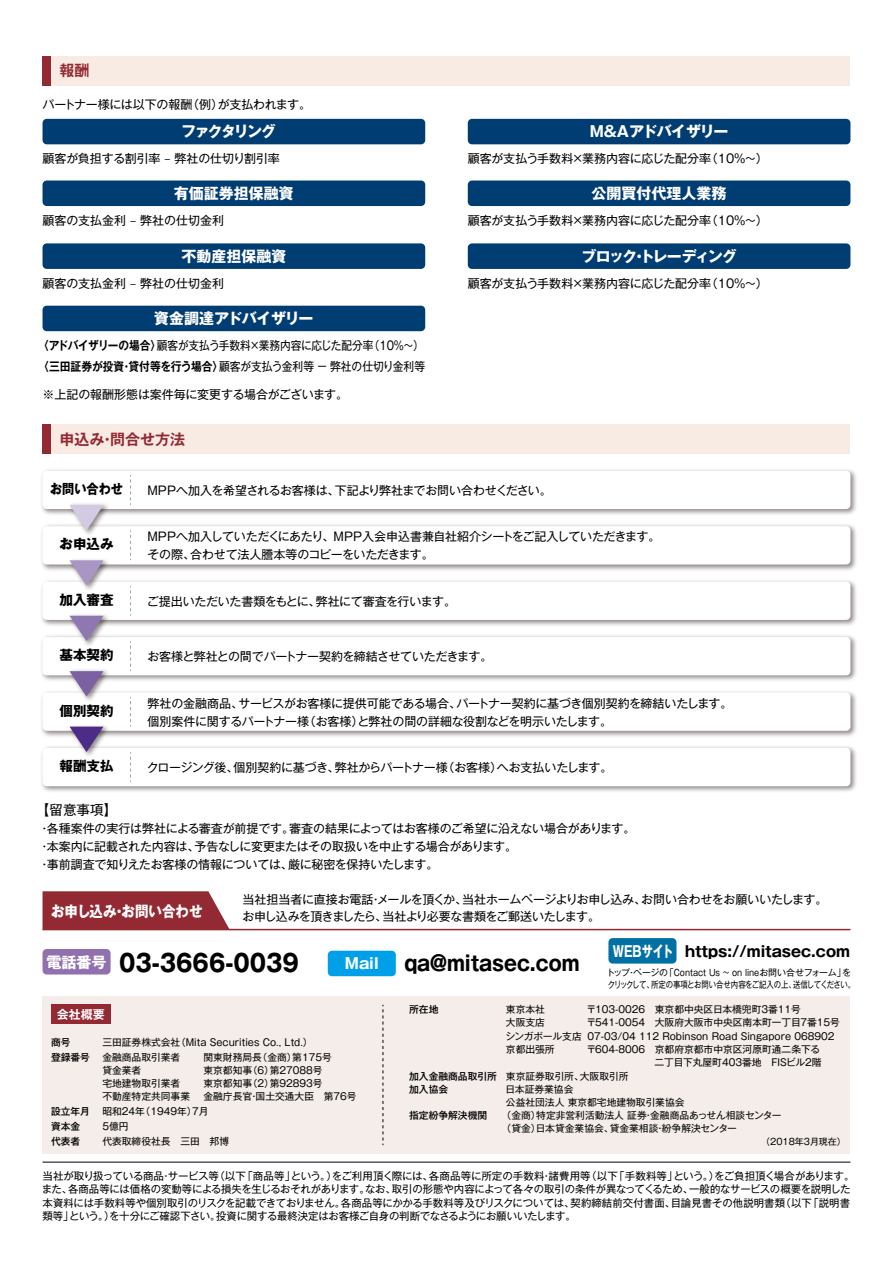
<style>
.page{position:relative;width:893px;height:1263px;background:#fff}
.page>*{position:absolute;margin:0;border:0;box-sizing:border-box;transform-origin:0 0}
.t1{font:700 24px "Gothic MB101 Pr 5";color:#000;scale:.9 1}
.t2{font:700 21px "Gothic MB101 Pr 5";color:#000;scale:.9 1}
.t3{font:700 15px "Gothic MB101 Pr 5";color:#000}
.t4{font:700 15px "Gothic MB101 Pr 5";color:#fff}
.t5{font:700 15px "Gothic MB101 Pr 5";color:#fff;scale:.9 1}
.t6{font:700 15px "Gothic MB101 Pr 5";letter-spacing:-.12em;color:#fff}
.t7{font:700 15px "Gothic MB101 Pr 5 De";color:#932932}
.t8{font:700 15px "Gothic MB101 Pr 5";letter-spacing:-.025em;color:#fff}
.t9{font:700 15px "Gothic MB101 Pr 5";letter-spacing:-.045em;color:#fff}
.t10{font:700 15px "Gothic MB101 Pr 5";letter-spacing:-.115em;color:#fff}
.t11{font:700 13.5px "Gothic MB101 Pr 5";color:#000}
.t12{font:13.5px "Gothic MB101 Pr 5";color:#000}
.t13{font:700 13.5px "Gothic MB101 Pr 5";color:#000;scale:.9 1}
.t14{font:12px/18px "Gothic MB101 Pr 5";letter-spacing:-.015em;color:#000}
.t15{font:12px/21px "Gothic MB101 Pr 5";letter-spacing:-.015em;color:#000;scale:.89 1}
.t16{font:12px "Gothic MB101 Pr 5";letter-spacing:-.06em;color:#000}
.t17{font:700 12px "Gothic MB101 Pr 5 De";color:#fff}
.t18{font:10.5px/13.5px "Gothic MB101 Pr 5";letter-spacing:-.015em;color:#000}
.t19{font:9.75px/13.5px "Gothic MB101 Pr 5";color:#000}
.t20{font:500 9.75px "Gothic MB101 Pr 5";color:#000}
.t21{font:9px/12px "Gothic MB101 Pr 5";letter-spacing:-.01em;color:#000}
.s1{font-family:"Gothic MB101 Pr 5 De";font-weight:700}
.s2{font-size:15px;color:#fff}
.s3{color:#fff}
.s4{font-weight:500}
</style>
<div class="page">
<img style="left:41px;top:469px;width:815px;height:46px">
<div style="left:43px;top:471px;width:807px;height:38px;background:#fff;border-radius:4px"></div>
<img style="left:41px;top:524px;width:815px;height:47px">
<div style="left:43px;top:526px;width:807px;height:38px;background:#fff;border-radius:4px"></div>
<img style="left:41px;top:580px;width:815px;height:46px">
<div style="left:43px;top:582px;width:807px;height:38px;background:#fff;border-radius:4px"></div>
<img style="left:41px;top:635px;width:815px;height:46px">
<div style="left:43px;top:637px;width:807px;height:38px;background:#fff;border-radius:4px"></div>
<img style="left:41px;top:691px;width:815px;height:46px">
<div style="left:43px;top:692px;width:807px;height:39px;background:#fff;border-radius:4px"></div>
<img style="left:41px;top:746px;width:815px;height:46px">
<div style="left:43px;top:748px;width:807px;height:38px;background:#fff;border-radius:4px"></div>
<svg style="left:43px;top:891px;width:187px;height:38px;background:#9a373f"></svg>
<hr style="left:43px;top:929px;width:807px;height:1px;background:#932932">
<div style="left:43px;top:56px;width:807px;height:29px;background:#f8ebe4"></div>
<div style="left:43px;top:56px;width:8px;height:29px;background:#932932"></div>
<div style="left:43px;top:424px;width:807px;height:30px;background:#f8ebe4"></div>
<div style="left:43px;top:424px;width:8px;height:30px;background:#932932"></div>
<img style="left:65px;top:503px;width:47px;height:32px">
<svg style="left:70px;top:505px;width:34px;height:25px"></svg>
<img style="left:65px;top:559px;width:47px;height:31px">
<svg style="left:70px;top:560px;width:34px;height:26px"></svg>
<img style="left:65px;top:614px;width:47px;height:32px">
<svg style="left:70px;top:616px;width:34px;height:25px"></svg>
<img style="left:65px;top:669px;width:47px;height:32px">
<svg style="left:70px;top:671px;width:34px;height:26px"></svg>
<img style="left:65px;top:725px;width:47px;height:31px">
<svg style="left:70px;top:727px;width:34px;height:25px"></svg>
<svg style="left:130px;top:475px;width:1px;height:30px"></svg>
<svg style="left:130px;top:530px;width:1px;height:30px"></svg>
<svg style="left:130px;top:586px;width:1px;height:30px"></svg>
<svg style="left:130px;top:641px;width:1px;height:30px"></svg>
<svg style="left:130px;top:697px;width:1px;height:29px"></svg>
<svg style="left:130px;top:752px;width:1px;height:30px"></svg>
<div style="left:43px;top:119px;width:382px;height:25px;background:#003d73;border-radius:4px"></div>
<div style="left:43px;top:181px;width:382px;height:25px;background:#003d73;border-radius:4px"></div>
<div style="left:43px;top:243px;width:382px;height:26px;background:#003d73;border-radius:4px"></div>
<div style="left:43px;top:306px;width:382px;height:25px;background:#003d73;border-radius:4px"></div>
<div style="left:468px;top:119px;width:382px;height:25px;background:#003d73;border-radius:4px"></div>
<div style="left:468px;top:181px;width:382px;height:25px;background:#003d73;border-radius:4px"></div>
<div style="left:468px;top:243px;width:382px;height:26px;background:#003d73;border-radius:4px"></div>
<div style="left:43px;top:996px;width:807px;height:157px;background:#f4ede9"></div>
<hr style="left:43px;top:1162px;width:807px;height:1px;background:#000">
<div style="left:51px;top:1005px;width:60px;height:19px;background:#932932"></div>
<svg style="left:383px;top:1005px;width:1px;height:140px"></svg>
<div style="left:328px;top:951px;width:68px;height:25px;background:#00a0e9;border-radius:4px"></div>
<div style="left:608px;top:938px;width:68px;height:25px;background:#0070a5;border-radius:4px"></div>
<div style="left:43px;top:949px;width:68px;height:25px;background:#9070af;border-radius:4px"></div>
<p class="t7" style="left:60px;top:58px;width:31px">報酬</p>
<p class="t14" style="left:43px;top:94px;width:270px">パートナー様には以下の報酬（例）が支払われます。</p>
<p class="t10" style="left:181px;top:119px;width:96px">ファクタリング</p>
<p class="t14" style="left:43px;top:149px;width:239px">顧客が負担する割引率 ‒ 弊社の仕切り割引率</p>
<p class="t4" style="left:174px;top:181px;width:121px">有価証券担保融資</p>
<p class="t14" style="left:43px;top:211px;width:183px">顧客の支払金利 ‒ 弊社の仕切金利</p>
<p class="t4" style="left:181px;top:244px;width:106px">不動産担保融資</p>
<p class="t14" style="left:43px;top:273px;width:183px">顧客の支払金利 ‒ 弊社の仕切金利</p>
<p class="t8" style="left:154px;top:306px;width:161px">資金調達アドバイザリー</p>
<p class="t15" style="left:38px;top:334px;width:436px"><span class="s1">〈アドバイザリーの場合〉</span>顧客が支払う手数料×業務内容に応じた配分率（10%～）<span class="s1">〈三田証券が投資・貸付等を行う場合〉</span>顧客が支払う金利等 － 弊社の仕切り金利等</p>
<p class="t14" style="left:43px;top:385px;width:307px">※上記の報酬形態は案件毎に変更する場合がございます。</p>
<p class="t9" style="left:590px;top:119px;width:140px">M&amp;Aアドバイザリー</p>
<p class="t14" style="left:468px;top:149px;width:301px">顧客が支払う手数料×業務内容に応じた配分率（10％～）</p>
<p class="t4" style="left:592px;top:181px;width:136px">公開買付代理人業務</p>
<p class="t14" style="left:468px;top:211px;width:301px">顧客が支払う手数料×業務内容に応じた配分率（10％～）</p>
<p class="t6" style="left:581px;top:244px;width:157px">ブロック・トレーディング</p>
<p class="t14" style="left:468px;top:273px;width:301px">顧客が支払う手数料×業務内容に応じた配分率（10％～）</p>
<p class="t7" style="left:60px;top:426px;width:127px">申込み・問合せ方法</p>
<p class="t13" style="left:50px;top:477px;width:83px">お問い合わせ</p>
<p class="t14" style="left:148px;top:480px;width:406px">MPPへ加入を希望されるお客様は、下記より弊社までお問い合わせください。</p>
<p class="t11" style="left:60px;top:533px;width:55px">お申込み</p>
<p class="t14" style="left:148px;top:527px;width:514px">MPPへ加入していただくにあたり、MPP入会申込書兼自社紹介シートをご記入していただきます。その際、合わせて法人謄本等のコピーをいただきます。</p>
<p class="t11" style="left:60px;top:588px;width:55px">加入審査</p>
<p class="t14" style="left:147px;top:591px;width:311px">ご提出いただいた書類をもとに、弊社にて審査を行います。</p>
<p class="t11" style="left:60px;top:644px;width:55px">基本契約</p>
<p class="t14" style="left:148px;top:647px;width:346px">お客様と弊社との間でパートナー契約を締結させていただきます。</p>
<p class="t14" style="left:148px;top:693px;width:587px">弊社の金融商品、サービスがお客様に提供可能である場合、パートナー契約に基づき個別契約を締結いたします。個別案件に関するパートナー様（お客様）と弊社の間の詳細な役割などを明示いたします。</p>
<p class="t14" style="left:147px;top:758px;width:467px">クロージング後、個別契約に基づき、弊社からパートナー様（お客様）へお支払いたします。</p>
<p class="t11" style="left:60px;top:699px;width:55px">個別契約</p>
<p class="t11" style="left:60px;top:755px;width:55px">報酬支払</p>
<p class="t12" style="left:36px;top:799px;width:83px">【留意事項】</p>
<p class="t14" style="left:39px;top:819px;width:641px">・各種案件の実行は弊社による審査が前提です。審査の結果によってはお客様のご希望に沿えない場合があります。　　　　・本案内に記載された内容は、予告なしに変更またはその取扱いを中止する場合があります。<br>・事前調査で知りえたお客様の情報については、厳に秘密を保持いたします。</p>
<p class="t14" style="left:242px;top:889px;width:587px">当社担当者に直接お電話・メールを頂くか、当社ホームページよりお申し込み、お問い合わせをお願いいたします。</p>
<p class="t5" style="left:51px;top:899px;width:170px">お申し込み・お問い合わせ</p>
<p class="t16" style="left:242px;top:906px;width:359px">お申し込みを頂きましたら、当社より必要な書類をご郵送いたします。</p>
<h1 class="t1" style="left:46px;top:943px;width:282px"><sup>電話番号</sup> 03-3666-0039</h1>
<h2 class="t2" style="left:345px;top:946px;width:262px"><span class="s2">Mail</span> qa@mitasec.com</h2>
<p class="t3" style="left:613px;top:938px;width:239px"><span class="s3">WEBサイト</span> https://mitasec.com</p>
<p class="t21" style="left:606px;top:965px;width:250px">トップ・ページの「Contact Us ~ on lineお問い合せフォーム」をクリックして、所定の事項とお問い合せ内容をご記入の上、送信してください。</p>
<p class="t17" style="left:57px;top:1004px;width:49px">会社概要</p>
<p class="t20" style="left:51px;top:1034px;width:21px">商号</p>
<p class="t19" style="left:102px;top:1035px;width:212px">三田証券株式会社（Mita Securities Co., Ltd.）</p>
<p class="t20" style="left:51px;top:1049px;width:40px">登録番号</p>
<p class="t19" style="left:102px;top:1050px;width:79px">金融商品取引業者</p>
<p class="t19" style="left:203px;top:1050px;width:130px">関東財務局長（金商）第175号</p>
<p class="t19" style="left:102px;top:1063px;width:40px">貸金業者</p>
<p class="t19" style="left:203px;top:1063px;width:121px">東京都知事（6）第27088号</p>
<p class="t19" style="left:102px;top:1075px;width:79px">宅地建物取引業者</p>
<p class="t19" style="left:203px;top:1075px;width:121px">東京都知事（2）第92893号</p>
<p class="t19" style="left:102px;top:1088px;width:89px">不動産特定共同事業</p>
<p class="t19" style="left:203px;top:1088px;width:155px">金融庁長官・国土交通大臣　第76号</p>
<p class="t20" style="left:51px;top:1103px;width:40px">設立年月</p>
<p class="t19" style="left:102px;top:1103px;width:108px">昭和24年（1949年）7月</p>
<p class="t20" style="left:51px;top:1118px;width:31px">資本金</p>
<p class="t19" style="left:102px;top:1118px;width:28px">5億円</p>
<p class="t20" style="left:51px;top:1133px;width:31px">代表者</p>
<p class="t19" style="left:102px;top:1133px;width:128px">代表取締役社長　三田　邦博</p>
<p class="t20" style="left:409px;top:1001px;width:31px">所在地</p>
<p class="t19" style="left:506px;top:1001px;width:40px">東京本社</p>
<p class="t19" style="left:586px;top:1001px;width:216px">〒103-0026　東京都中央区日本橋兜町3番11号</p>
<p class="t19" style="left:506px;top:1015px;width:40px">大阪支店</p>
<p class="t19" style="left:505px;top:1015px;width:336px;text-indent:81px">〒541-0054　大阪府大阪市中央区南本町一丁目7番15号シンガポール支店 07-03/04 112 Robinson Road Singapore 068902京都出張所</p>
<p class="t19" style="left:586px;top:1042px;width:235px">〒604-8006　京都府京都市中京区河原町通二条下る</p>
<p class="t19" style="left:588px;top:1055px;width:236px">　　　　　　　二丁目下丸屋町403番地　FISビル2階</p>
<p class="t19" style="left:409px;top:1068px;width:221px"><span class="s4">加入金融商品取引所</span> 東京証券取引所、大阪取引所</p>
<p class="t20" style="left:409px;top:1081px;width:40px">加入協会</p>
<p class="t19" style="left:506px;top:1082px;width:180px;line-height:12.8px">日本証券業協会<br>公益社団法人 東京都宅地建物取引業協会</p>
<p class="t20" style="left:409px;top:1107px;width:79px">指定紛争解決機関</p>
<p class="t19" style="left:502px;top:1108px;width:281px;line-height:12.8px">（金商）特定非営利活動法人 証券・金融商品あっせん相談センター（貸金）日本貸金業協会、貸金業相談・紛争解決センター</p>
<p class="t21" style="left:761px;top:1135px;width:86px">（2018年3月現在）</p>
<p class="t18" style="left:42px;top:1168px;width:814px">当社が取り扱っている商品・サービス等（以下「商品等」という。）をご利用頂く際には、各商品等に所定の手数料・諸費用等（以下「手数料等」という。）をご負担頂く場合があります。また、各商品等には価格の変動等による損失を生じるおそれがあります。なお、取引の形態や内容によって各々の取引の条件が異なってくるため、一般的なサービスの概要を説明した本資料には手数料等や個別取引のリスクを記載できておりません。各商品等にかかる手数料等及びリスクについては、契約締結前交付書面、目論見書その他説明書類（以下「説明書類等」という。）を十分にご確認下さい。投資に関する最終決定はお客様ご自身の判断でなさるようにお願いいたします。</p>
</div>
